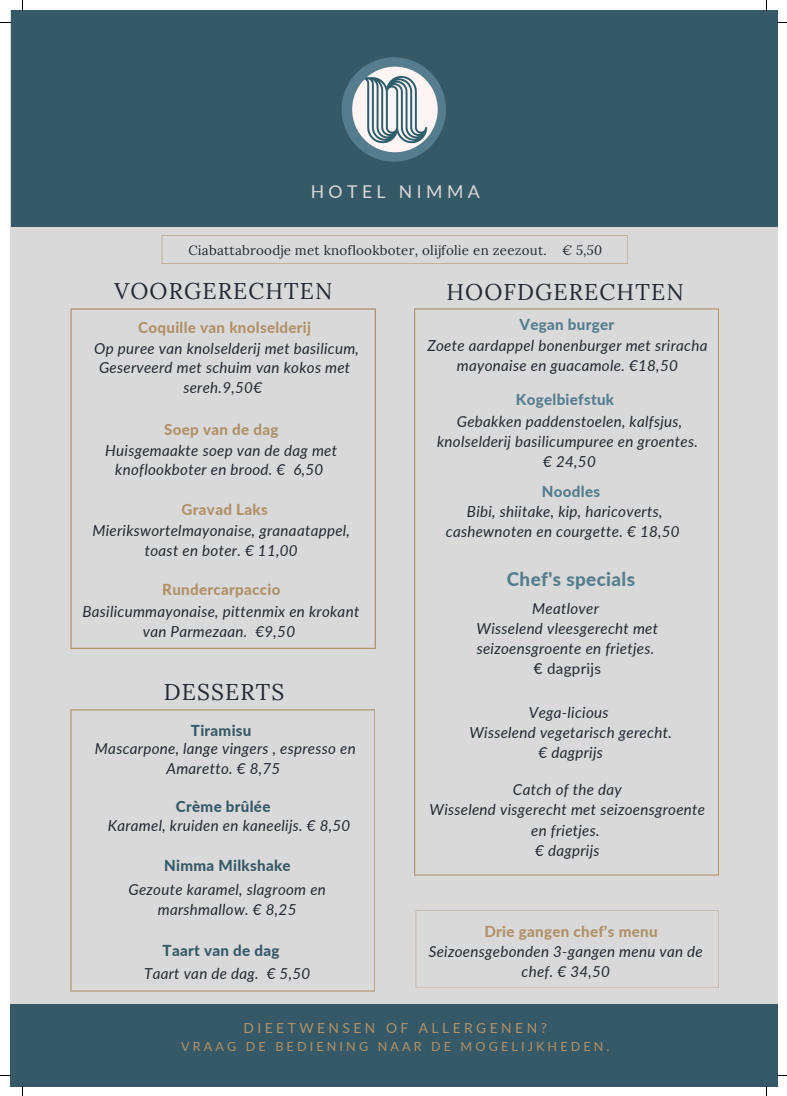
<style>
.page{position:relative;width:787px;height:1096px;background:#fff}
.page>*{position:absolute;margin:0;border:0;box-sizing:border-box;transform-origin:0 0}
.t1{font:22.75px "Lora";letter-spacing:.05em;color:#222933}
.t2{font:800 18.88px "Lato";letter-spacing:.02em;color:#557d8d}
.t3{font:17.62px "Lato";letter-spacing:.25em;color:#d9d9d9}
.t4{font:italic 15.12px/20.1px "Lato";letter-spacing:.02em;color:#222933;text-align:center}
.t5{font:800 15.12px "Lato";letter-spacing:.02em;color:#b09168}
.t6{font:800 15.12px "Lato";letter-spacing:.02em;color:#365967}
.t7{font:800 15.12px "Lato";letter-spacing:.02em;color:#557d8d}
.t8{font:15.12px "Lato";letter-spacing:.02em;color:#222933}
.t9{font:13.88px "Lato";letter-spacing:.25em;color:#b09168}
.t10{font:13.38px "Lora";letter-spacing:.02em;color:#222933}
.t11{font:12.62px "Lato";letter-spacing:.25em;color:#b09168}
.s1{font-style:italic}
</style>
<div class="page">
<div style="left:10px;top:10px;width:767px;height:1076px;background:#d9d9d9"></div>
<div style="left:11px;top:10px;width:766px;height:216px;background:#365967"></div>
<div style="left:10px;top:1004px;width:767px;height:82px;background:#365967"></div>
<svg style="left:70px;top:308px;width:306px;height:341px"></svg>
<svg style="left:414px;top:308px;width:305px;height:567px"></svg>
<svg style="left:70px;top:709px;width:305px;height:282px"></svg>
<svg style="left:416px;top:910px;width:303px;height:77px"></svg>
<svg style="left:162px;top:235px;width:466px;height:29px"></svg>
<div style="left:342px;top:57px;width:104px;height:105px;background:#557d8d;border-radius:50%"></div>
<img style="left:352px;top:67px;width:86px;height:85px;border-radius:50%">
<p class="t3" style="left:311px;top:181px;width:170px">HOTEL NIMMA</p>
<p class="t10" style="left:188px;top:242px;width:415px">Ciabattabroodje met knoflookboter, olijfolie en zeezout. <span class="s1">€ 5,50</span></p>
<h1 class="t1" style="left:114px;top:276px;width:220px">VOORGERECHTEN</h1>
<p class="t5" style="left:138px;top:318px;width:174px">Coquille van knolselderij</p>
<p class="t4" style="left:94px;top:338px;width:266px;line-height:19.8px">Op puree van knolselderij met basilicum,<br>Geserveerd met schuim van kokos met sereh.9,50€</p>
<p class="t5" style="left:164px;top:420px;width:116px">Soep van de dag</p>
<p class="t4" style="left:105px;top:440px;width:233px;line-height:19.8px">Huisgemaakte soep van de dag met knoflookboter en brood. € 6,50</p>
<p class="t5" style="left:182px;top:500px;width:88px">Gravad Laks</p>
<p class="t4" style="left:92px;top:520px;width:259px;line-height:19.8px">Mierikswortelmayonaise, granaatappel, toast en boter. € 11,00</p>
<p class="t5" style="left:162px;top:580px;width:120px">Rundercarpaccio</p>
<p class="t4" style="left:82px;top:601px;width:278px">Basilicummayonaise, pittenmix en krokant van Parmezaan. €9,50</p>
<h1 class="t1" style="left:164px;top:677px;width:122px">DESSERTS</h1>
<p class="t6" style="left:191px;top:720px;width:62px">Tiramisu</p>
<p class="t4" style="left:95px;top:738px;width:262px">Mascarpone, lange vingers , espresso en<br>Amaretto. € 8,75</p>
<p class="t6" style="left:176px;top:797px;width:96px">Crème brûlée</p>
<p class="t4" style="left:108px;top:815px;width:244px">Karamel, kruiden en kaneelijs. € 8,50</p>
<p class="t6" style="left:164px;top:856px;width:128px">Nimma Milkshake</p>
<p class="t4" style="left:128px;top:878px;width:199px">Gezoute karamel, slagroom en marshmallow. € 8,25</p>
<p class="t6" style="left:163px;top:940px;width:118px">Taart van de dag</p>
<p class="t4" style="left:144px;top:963px;width:168px">Taart van de dag. € 5,50</p>
<h1 class="t1" style="left:446px;top:277px;width:239px">HOOFDGERECHTEN</h1>
<p class="t7" style="left:519px;top:314px;width:96px">Vegan burger</p>
<p class="t4" style="left:427px;top:335px;width:282px">Zoete aardappel bonenburger met sriracha mayonaise en guacamole. €18,50</p>
<p class="t7" style="left:516px;top:390px;width:100px">Kogelbiefstuk</p>
<p class="t4" style="left:437px;top:410px;width:262px">Gebakken paddenstoelen, kalfsjus, knolselderij basilicumpuree en groentes. € 24,50</p>
<p class="t7" style="left:542px;top:482px;width:60px">Noodles</p>
<p class="t4" style="left:446px;top:501px;width:235px">Bibi, shiitake, kip, haricoverts, cashewnoten en courgette. € 18,50</p>
<p class="t2" style="left:507px;top:567px;width:130px">Chef's specials</p>
<p class="t4" style="left:477px;top:598px;width:183px">Meatlover<br>Wisselend vleesgerecht met seizoensgroente en frietjes.</p>
<p class="t8" style="left:534px;top:659px;width:69px">€ dagprijs</p>
<p class="t4" style="left:469px;top:701px;width:204px">Vega-licious<br>Wisselend vegetarisch gerecht. € dagprijs</p>
<p class="t4" style="left:430px;top:779px;width:277px">Catch of the day<br>Wisselend visgerecht met seizoensgroente en frietjes.<br>€ dagprijs</p>
<p class="t5" style="left:484px;top:922px;width:175px">Drie gangen chef's menu</p>
<p class="t4" style="left:429px;top:940px;width:276px">Seizoensgebonden 3-gangen menu van de chef. € 34,50</p>
<p class="t9" style="left:244px;top:1019px;width:305px">DIEETWENSEN OF ALLERGENEN?</p>
<p class="t11" style="left:181px;top:1038px;width:430px">VRAAG DE BEDIENING NAAR DE MOGELIJKHEDEN.</p>
</div>
